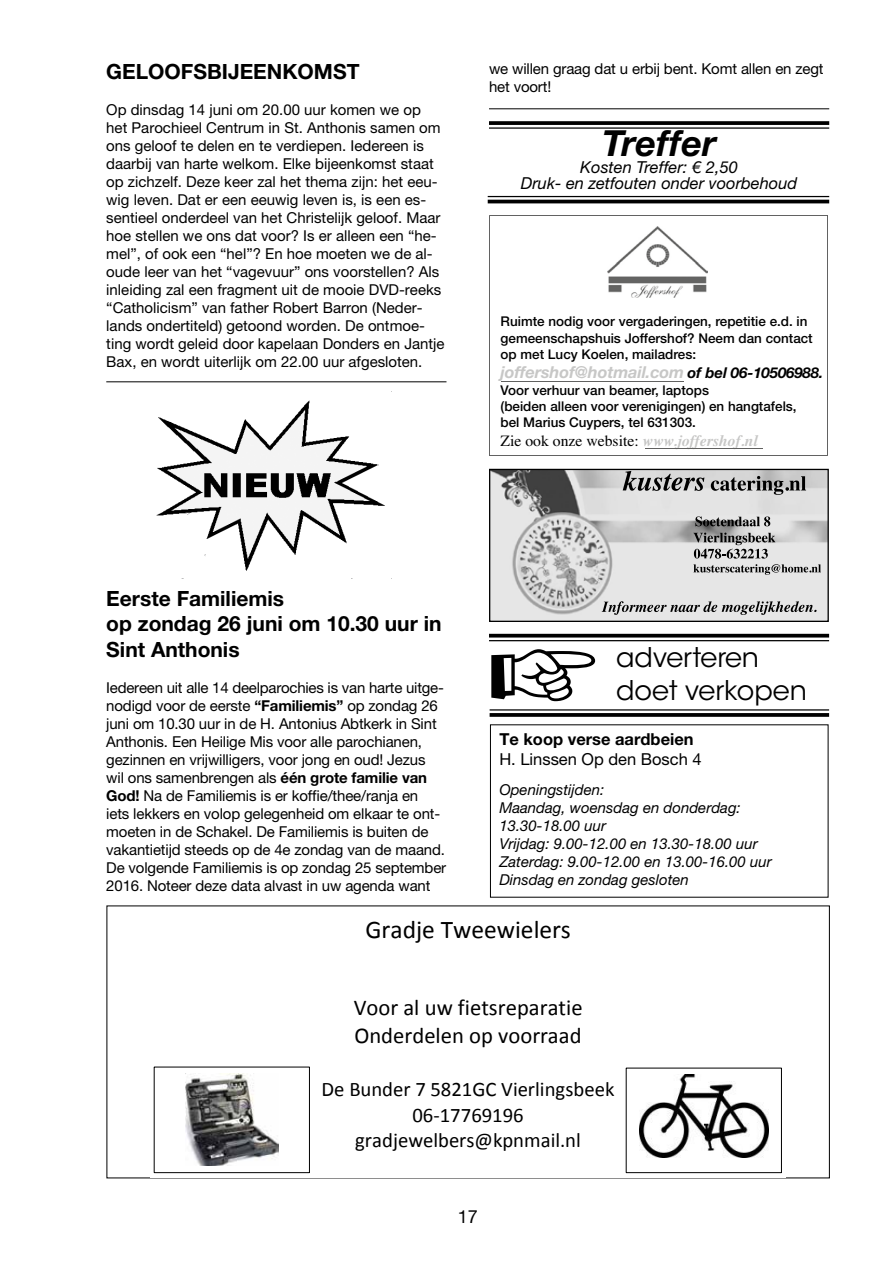
<style>
.page{position:relative;width:893px;height:1263px;background:#fff}
.page>*{position:absolute;margin:0;border:0;box-sizing:border-box;transform-origin:0 0}
.t1{font:italic 700 36px "Helvetica Neue LT Std";color:#000}
.t2{font:31.05px "Calibri";color:#000}
.t3{font:27.6px "Calibri";color:#000}
.t4{font:27px/32.4px "ITC Avant Garde Std";color:#000}
.t5{font:25.5px "Calibri";color:#000}
.t6{font:22.65px/27.8px "Calibri";color:#000}
.t7{font:700 21px/25.2px "Helvetica Neue LT Std";color:#000}
.t8{font:20.7px/25.2px "Calibri";color:#000;text-align:center}
.t9{font:18px "Helvetica Neue";color:#000}
.t10{font:16.95px "Calibri";color:#000}
.t11{font:italic 16.5px/16.5px "Helvetica Neue LT Std";color:#000;text-align:center}
.t12{font:italic 700 16.5px "Helvetica Neue";letter-spacing:-.005em;color:#c7c7c6}
.t13{font:700 16.5px "Helvetica Neue LT Std";color:#000}
.t14{font:16.5px "Helvetica Neue LT Std";color:#000}
.t15{font:15.75px "Times";color:#000}
.t16{font:15px/18px "Helvetica Neue LT Std";color:#000}
.t17{font:italic 15px/18px "Helvetica Neue LT Std";color:#000}
.t18{font:500 13.5px/16.2px "Helvetica Neue";color:#000}
.s1{font-size:15px;color:#000}
.s2{font-weight:700;font-style:italic;color:#c7c7c6}
.s3{font-weight:700}
</style>
<div class="page">
<svg style="left:489px;top:121px;width:340px;height:4px"></svg>
<hr style="left:489px;top:127px;width:340px;height:2px;background:#000">
<hr style="left:488px;top:196px;width:341px;height:1px;background:#000">
<hr style="left:488px;top:200px;width:341px;height:3px;background:#000">
<svg style="left:489px;top:215px;width:339px;height:241px"></svg>
<hr style="left:489px;top:634px;width:340px;height:3px;background:#000">
<hr style="left:489px;top:640px;width:340px;height:1px;background:#000">
<hr style="left:490px;top:709px;width:339px;height:1px;background:#000">
<svg style="left:490px;top:713px;width:339px;height:4px"></svg>
<hr style="left:106px;top:381px;width:340px;height:1px;background:#000">
<div style="left:626px;top:1068px;width:156px;height:105px;border:1px solid #000"></div>
<img style="left:639px;top:1075px;width:129px;height:82px">
<div style="left:154px;top:1066px;width:156px;height:107px;border:1px solid #000"></div>
<img style="left:185px;top:1074px;width:93px;height:92px">
<img style="left:491px;top:471px;width:336px;height:149px">
<div style="left:489px;top:469px;width:340px;height:153px;border:1px solid #000"></div>
<svg style="left:623px;top:471px;width:81px;height:20px;background:#959595"></svg>
<svg style="left:711px;top:476px;width:95px;height:19px;background:#979797"></svg>
<svg style="left:695px;top:516px;width:75px;height:10px"></svg>
<svg style="left:693px;top:533px;width:128px;height:42px;background:#b7b7b7"></svg>
<svg style="left:602px;top:601px;width:215px;height:14px;background:#acacac"></svg>
<img style="left:156px;top:400px;width:229px;height:179px">
<hr style="left:489px;top:108px;width:340px;height:1px;background:#000">
<h3 class="t7" style="left:106px;top:58px;width:255px">GELOOFSBIJEENKOMST</h3>
<p class="t16" style="left:106px;top:100px;width:340px">Op dinsdag 14 juni om 20.00 uur komen we op het Parochieel Centrum in St. Anthonis samen om ons geloof te delen en te verdiepen. Iedereen is daarbij van harte welkom. Elke bijeenkomst staat op zichzelf. Deze keer zal het thema zijn: het eeu&shy;wig leven. Dat er een eeuwig leven is, is een es&shy;sentieel onderdeel van het Christelijk geloof. Maar hoe stellen we ons dat voor? Is er alleen een “he&shy;mel”, of ook een “hel”? En hoe moeten we de al&shy;oude leer van het “vagevuur” ons voorstellen? Als inleiding zal een fragment uit de mooie DVD-reeks “Catholicism” van father Robert Barron (Neder&shy;lands ondertiteld) getoond worden. De ontmoe&shy;ting wordt geleid door kapelaan Donders en Jantje Bax, en wordt uiterlijk om 22.00 uur afgesloten.</p>
<p class="t16" style="left:489px;top:60px;width:336px">we willen graag dat u erbij bent. Komt allen en zegt het voort!</p>
<h1 class="t1" style="left:602px;top:121px;width:116px">Treffer</h1>
<p class="t11" style="left:521px;top:158px;width:278px">Kosten Treffer: € 2,50<br>Druk- en zetfouten onder voorbehoud</p>
<p class="t18" style="left:501px;top:313px;width:314px">Ruimte nodig voor vergaderingen, repetitie e.d. in gemeenschapshuis Joffershof? Neem dan contact op met Lucy Koelen, mailadres:</p>
<p class="t12" style="left:501px;top:362px;width:324px">joffershof@hotmail.com <span class="s1">of bel 06-10506988.</span></p>
<p class="t18" style="left:501px;top:381px;width:297px">Voor verhuur van beamer, laptops<br>(beiden alleen voor verenigingen) en hangtafels, bel Marius Cuypers, tel 631303.</p>
<p class="t15" style="left:501px;top:426px;width:259px">Zie ook onze website: <span class="s2">www.joffershof.nl</span></p>
<h3 class="t7" style="left:106px;top:585px;width:337px">Eerste Familiemis<br>op zondag 26 juni om 10.30 uur in<br>Sint Anthonis</h3>
<p class="t16" style="left:106px;top:678px;width:341px">Iedereen uit alle 14 deelparochies is van harte uitge&shy;nodigd voor de eerste <span class="s3">“Familiemis”</span> op zondag 26 juni om 10.30 uur in de H. Antonius Abtkerk in Sint Anthonis. Een Heilige Mis voor alle parochianen, gezinnen en vrijwilligers, voor jong en oud! Jezus wil ons samenbrengen als <span class="s3">één grote familie van God!</span> Na de Familiemis is er koffie/thee/ranja en<br>iets lekkers en volop gelegenheid om elkaar te ont&shy;moeten in de Schakel. De Familiemis is buiten de vakantietijd steeds op de 4e zondag van de maand.<br>De volgende Familiemis is op zondag 25 september 2016. Noteer deze data alvast in uw agenda want</p>
<h3 class="t4" style="left:616px;top:642px;width:193px">adverteren doet verkopen</h3>
<p class="t13" style="left:499px;top:729px;width:196px">Te koop verse aardbeien</p>
<p class="t14" style="left:499px;top:749px;width:204px">H. Linssen Op den Bosch 4</p>
<p class="t17" style="left:499px;top:781px;width:274px">Openingstijden:<br>Maandag, woensdag en donderdag:<br>13.30-18.00 uur<br>Vrijdag: 9.00-12.00 en 13.30-18.00 uur<br>Zaterdag: 9.00-12.00 en 13.00-16.00 uur<br>Dinsdag en zondag gesloten</p>
<h3 class="t5" style="left:365px;top:913px;width:207px">Gradje Tweewielers</h3>
<h2 class="t2" style="left:343px;top:810px;width:251px">Gradje Tweewielers</h2>
<h3 class="t3" style="left:329px;top:908px;width:280px">Voor al uw fietsreparatie</h3>
<h3 class="t6" style="left:354px;top:994px;width:230px">Voor al uw fietsreparatie<br>Onderdelen op voorraad</h3>
<h3 class="t8" style="left:321px;top:1077px;width:294px">De Bunder 7 5821GC Vierlingsbeek<br>06-17769196 gradjewelbers@kpnmail.nl</h3>
<p class="t10" style="left:348px;top:1132px;width:242px">De Bunder 7 5821GC Vierlingsbeek</p>
<p class="t9" style="left:458px;top:1203px;width:22px">17</p>
</div>
